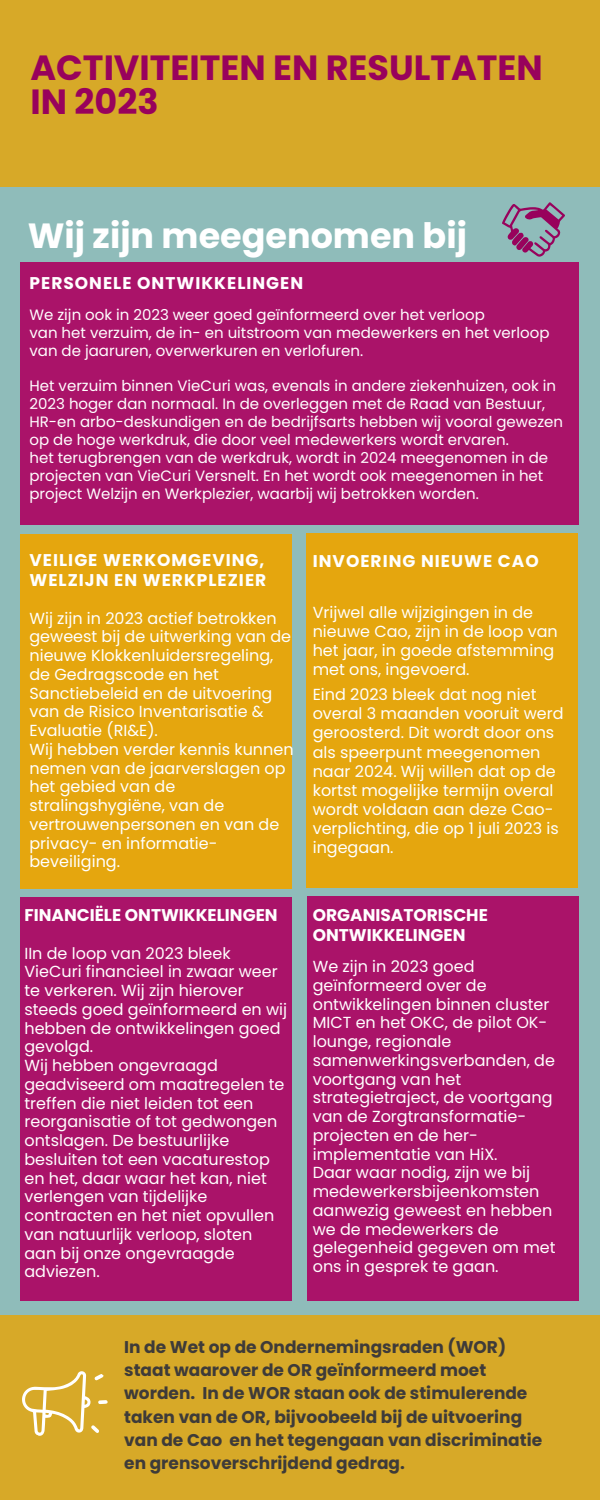
<style>
.page{position:relative;width:600px;height:1500px;background:#8fbcba}
.page>*{position:absolute;margin:0;border:0;box-sizing:border-box;transform-origin:0 0}
.t1{font:700 35px/34.5px "Poppins";color:#98025c}
.t2{font:700 35px "Poppins";color:#fff}
.t3{font:700 17px/23.2px "Poppins";color:#3e3b39}
.t4{font:700 17px/20.2px "Poppins";letter-spacing:.06em;color:#fff}
.t5{font:700 17px/20.2px "Poppins";color:#fff}
.t6{font:16px/18.8px "Poppins";color:#fff}
.t7{font:15px/17.9px "Poppins";color:#fff}
</style>
<div class="page">
<div style="left:0;top:0;width:600px;height:186px;background:#d7a928"></div>
<div style="left:21px;top:534px;width:271px;height:354px;background:#e5a60e"></div>
<div style="left:0;top:1315px;width:600px;height:185px;background:#d7a928"></div>
<div style="left:307px;top:534px;width:271px;height:354px;background:#e5a60e"></div>
<div style="left:21px;top:263px;width:558px;height:262px;background:#aa1369"></div>
<svg style="left:22px;top:1371px;width:86px;height:65px"></svg>
<div style="left:21px;top:897px;width:271px;height:403px;background:#aa1369"></div>
<div style="left:307px;top:896px;width:271px;height:405px;background:#aa1369"></div>
<svg style="left:502px;top:202px;width:63px;height:55px"></svg>
<p class="t1" style="left:31px;top:50px;width:514px">ACTIVITEITEN EN RESULTATEN<br>IN 2023</p>
<h1 class="t2" style="left:28px;top:211px;width:441px">Wij zijn meegenomen bij</h1>
<h2 class="t4" style="left:30px;top:273px;width:275px">PERSONELE ONTWIKKELINGEN</h2>
<h3 class="t7" style="left:30px;top:306px;width:457px">We zijn ook in 2023 weer goed geïnformeerd over het verloop</h3>
<p class="t7" style="left:30px;top:323px;width:521px">van het verzuim, de in- en uitstroom van medewerkers en het verloop van de jaaruren, overwerkuren en verlofuren.</p>
<p class="t7" style="left:30px;top:377px;width:528px">Het verzuim binnen VieCuri was, evenals in andere ziekenhuizen, ook in<br>2023 hoger dan normaal. In de overleggen met de Raad van Bestuur,</p>
<p class="t7" style="left:30px;top:413px;width:535px">HR-en arbo-deskundigen en de bedrijfsarts hebben wij vooral gewezen op de hoge werkdruk, die door veel medewerkers wordt ervaren.</p>
<p class="t7" style="left:30px;top:449px;width:520px">het terugbrengen van de werkdruk, wordt in 2024 meegenomen in de projecten van VieCuri Versnelt. En het wordt ook meegenomen in het project Welzijn en Werkplezier, waarbij wij betrokken worden.</p>
<p class="t4" style="left:30px;top:550px;width:238px">VEILIGE WERKOMGEVING,<br>WELZIJN EN WERKPLEZIER</p>
<h3 class="t6" style="left:30px;top:609px;width:266px">Wij zijn in 2023 actief betrokken geweest bij de uitwerking van de nieuwe Klokkenluidersregeling, de Gedragscode en het<br>Sanctiebeleid en de uitvoering van de Risico Inventarisatie &amp;<br>Evaluatie (RI&amp;E).<br>Wij hebben verder kennis kunnen nemen van de jaarverslagen op het gebied van de stralingshygiëne, van de vertrouwenpersonen en van de privacy- en informatie&shy;beveiliging.</h3>
<h5 class="t5" style="left:24px;top:905px;width:255px">FINANCIËLE ONTWIKKELINGEN</h5>
<h3 class="t6" style="left:24px;top:944px;width:264px">IIn de loop van 2023 bleek<br>VieCuri financieel in zwaar weer te verkeren. Wij zijn hierover steeds goed geïnformeerd en wij hebben de ontwikkelingen goed gevolgd.<br>Wij hebben ongevraagd geadviseerd om maatregelen te treffen die niet leiden tot een reorganisatie of tot gedwongen ontslagen. De bestuurlijke besluiten tot een vacaturestop en het, daar waar het kan, niet verlengen van tijdelijke contracten en het niet opvullen van natuurlijk verloop, sloten aan bij onze ongevraagde adviezen.</h3>
<h5 class="t4" style="left:313px;top:551px;width:228px">INVOERING NIEUWE CAO</h5>
<h3 class="t6" style="left:313px;top:602px;width:247px;line-height:19.2px">Vrijwel alle wijzigingen in de nieuwe Cao, zijn in de loop van het jaar, in goede afstemming met ons, ingevoerd.</h3>
<h5 class="t6" style="left:313px;top:685px;width:252px;line-height:19.2px">Eind 2023 bleek dat nog niet overal 3 maanden vooruit werd geroosterd. Dit wordt door ons als speerpunt meegenomen naar 2024. Wij willen dat op de kortst mogelijke termijn overal wordt voldaan aan deze Cao&shy;verplichting, die op 1 juli 2023 is ingegaan.</h5>
<h5 class="t5" style="left:313px;top:905px;width:177px">ORGANISATORISCHE<br>ONTWIKKELINGEN</h5>
<h3 class="t6" style="left:313px;top:957px;width:244px">We zijn in 2023 goed geïnformeerd over de ontwikkelingen binnen cluster<br>MICT en het OKC, de pilot OK&shy;lounge, regionale samenwerkingsverbanden, de voortgang van het strategietraject, de voortgang van de Zorgtransformatie&shy;projecten en de her&shy;implementatie van HiX.<br>Daar waar nodig, zijn we bij medewerkersbijeenkomsten aanwezig geweest en hebben we de medewerkers de gelegenheid gegeven om met ons in gesprek te gaan.</h3>
<p class="t3" style="left:124px;top:1335px;width:420px">In de Wet op de Ondernemingsraden (WOR) staat waarover de OR geïnformeerd moet worden. In de WOR staan ook de stimulerende taken van de OR, bijvoobeeld bij de uitvoering van de Cao en het tegengaan van discriminatie en grensoverschrijdend gedrag.</p>
</div>
